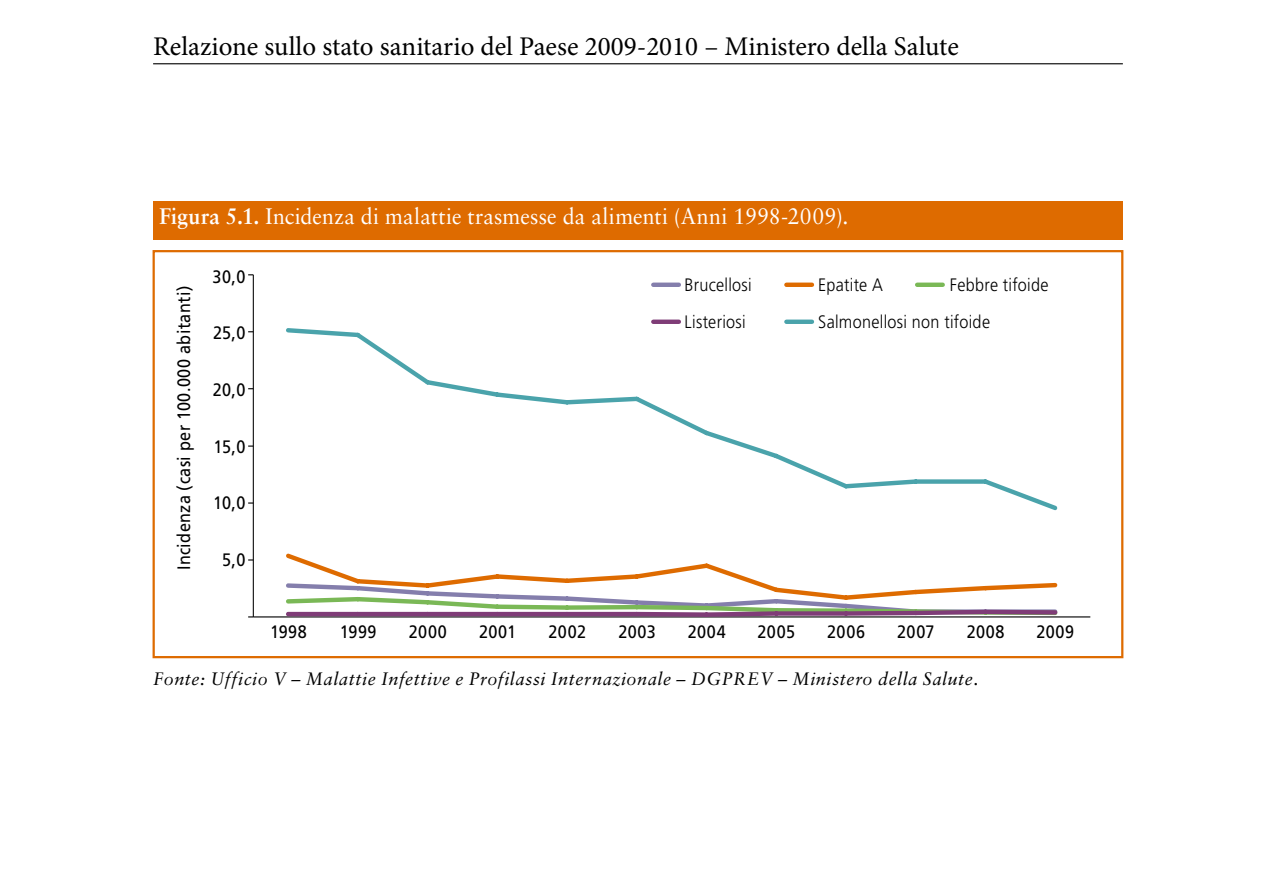
<style>
.page{position:relative;width:1276px;height:893px;background:#fff}
.page>*{position:absolute;margin:0;border:0;box-sizing:border-box;transform-origin:0 0}
.t1{font:27px "Minion Pro";color:#000}
.t2{font:22.5px "Sabon LT Std";letter-spacing:.01em;color:#fff;scale:.95 1}
.t3{font:18px "Frutiger";letter-spacing:.025em;color:#000;scale:.9 1}
.t4{font:italic 18px "Sabon LT Std";letter-spacing:.03em;color:#000}
.t5{font:300 18px "Frutiger";letter-spacing:.015em;color:#000;scale:.9 1}
.s1{font-weight:700}
</style>
<div class="page">
<hr style="left:153px;top:63px;width:970px;height:1px;background:#000">
<div style="left:153px;top:201px;width:970px;height:38px;background:#de6b00"></div>
<hr style="left:253px;top:275px;width:1px;height:342px;background:#000">
<hr style="left:253px;top:616px;width:837px;height:1px;background:#000">
<svg style="left:283px;top:553px;width:776px;height:65px"></svg>
<svg style="left:286px;top:328px;width:772px;height:183px"></svg>
<div style="left:153px;top:250px;width:970px;height:408px;border:2px solid #de6b00"></div>
<hr style="left:653px;top:283px;width:26px;height:4px;background:#847eac">
<hr style="left:786px;top:283px;width:26px;height:4px;background:#de6b00">
<hr style="left:917px;top:283px;width:25px;height:4px;background:#7ab856">
<hr style="left:653px;top:320px;width:26px;height:4px;background:#7f3c77">
<hr style="left:786px;top:320px;width:26px;height:4px;background:#4aa3ab">
<h1 class="t1" style="left:153px;top:28px;width:807px">Relazione sullo stato sanitario del Paese 2009-2010 – Ministero della Salute</h1>
<p class="t2" style="left:159px;top:203px;width:726px"><span class="s1">Figura 5.1.</span> Incidenza di malattie trasmesse da alimenti (Anni 1998-2009).</p>
<p class="t3" style="left:173px;top:570px;width:317px;rotate:-90deg">Incidenza (casi per 100.000 abitanti)</p>
<p class="t3" style="left:213px;top:266px;width:38px">30,0</p>
<p class="t3" style="left:213px;top:322px;width:37px">25,0</p>
<p class="t3" style="left:213px;top:379px;width:38px">20,0</p>
<p class="t3" style="left:213px;top:436px;width:37px">15,0</p>
<p class="t3" style="left:213px;top:492px;width:37px">10,0</p>
<p class="t3" style="left:222px;top:549px;width:27px">5,0</p>
<p class="t3" style="left:270px;top:621px;width:42px">1998</p>
<p class="t5" style="left:684px;top:274px;width:76px">Brucellosi</p>
<p class="t5" style="left:818px;top:274px;width:73px">Epatite A</p>
<p class="t5" style="left:949px;top:274px;width:111px">Febbre tifoide</p>
<p class="t5" style="left:684px;top:311px;width:69px">Listeriosi</p>
<p class="t5" style="left:818px;top:311px;width:192px">Salmonellosi non tifoide</p>
<p class="t3" style="left:340px;top:621px;width:42px">1999</p>
<p class="t3" style="left:409px;top:621px;width:44px">2000</p>
<p class="t3" style="left:479px;top:621px;width:43px">2001</p>
<p class="t3" style="left:548px;top:621px;width:43px">2002</p>
<p class="t3" style="left:618px;top:621px;width:43px">2003</p>
<p class="t3" style="left:688px;top:621px;width:44px">2004</p>
<p class="t3" style="left:757px;top:621px;width:43px">2005</p>
<p class="t3" style="left:827px;top:621px;width:44px">2006</p>
<p class="t3" style="left:897px;top:621px;width:43px">2007</p>
<p class="t3" style="left:966px;top:621px;width:44px">2008</p>
<p class="t3" style="left:1036px;top:621px;width:43px">2009</p>
<p class="t4" style="left:153px;top:668px;width:827px">Fonte: Ufficio V – Malattie Infettive e Profilassi Internazionale – DGPREV – Ministero della Salute.</p>
</div>
